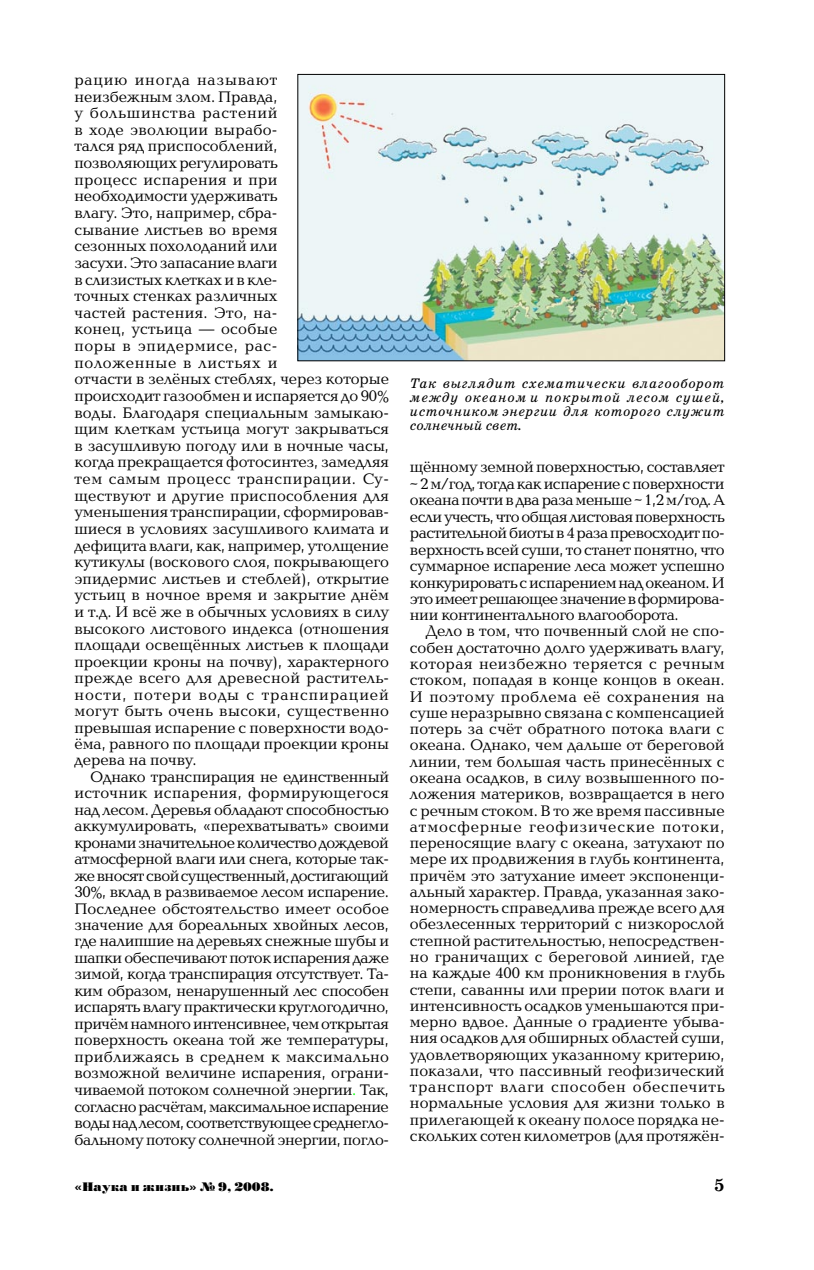
<style>
.page{position:relative;width:814px;height:1270px;background:#fff}
.page>*{position:absolute;margin:0;border:0;box-sizing:border-box;transform-origin:0 0}
.t1{font:15.75px/16.6px "Baltica";color:#000;text-align:justify}
.t2{font:italic 14px/14px "School";letter-spacing:.03em;color:#000;text-align:justify}
.t3{font:12.25px "Standard Poster";color:#000}
.s1{color:#0f0}
</style>
<div class="page">
<img style="left:299px;top:76px;width:424px;height:283px">
<div style="left:297px;top:74px;width:428px;height:287px;border:1px solid #000"></div>
<p class="t1" style="left:74px;top:72px;width:316px;text-align:left">рацию иногда называют<br>неизбежным злом. Правда,<br>у большинства растений<br>в ходе эволюции вырабо-<br>тался ряд приспособлений,<br>позволяющих регулировать<br>процесс испарения и при необходимости удерживать<br>влагу. Это, например, сбра-<br>сывание листьев во время<br>сезонных похолоданий или<br>засухи. Это запасание влаги<br>в слизистых клетках и в кле-<br>точных стенках различных<br>частей растения. Это, на-<br>конец, устьица — особые<br>поры в эпидермисе, рас-<br>положенные в листьях и<br>отчасти в зелёных стеблях, через которые происходит газообмен и испаряется до 90% воды. Благодаря специальным замыкаю&shy;щим клеткам устьица могут закрываться в засушливую погоду или в ночные часы, когда прекращается фотосинтез, замедляя тем самым процесс транспирации. Су&shy;ществуют и другие приспособления для уменьшения транспирации, сформировав&shy;шиеся в условиях засушливого климата и дефицита влаги, как, например, утолщение кутикулы (воскового слоя, покрывающего эпидермис листьев и стеблей), открытие устьиц в ночное время и закрытие днём и т.д. И всё же в обычных условиях в силу высокого листового индекса (отношения площади освещённых листьев к площади проекции кроны на почву), характерного прежде всего для древесной раститель&shy;ности, потери воды с транспирацией могут быть очень высоки, существенно превышая испарение с поверхности водо&shy;ёма, равного по площади проекции кроны дерева на почву.</p>
<p class="t1" style="left:74px;top:769px;width:316px;text-indent:16px">Однако транспирация не единственный источник испарения, формирующегося над лесом. Деревья обладают способностью аккумулировать, «перехватывать» своими кронами значительное количество дождевой атмосферной влаги или снега, которые так&shy;же вносят свой существенный, достигающий 30%, вклад в развиваемое лесом испарение.<br>Последнее обстоятельство имеет особое значение для бореальных хвойных лесов, где налипшие на деревьях снежные шубы и шапки обеспечивают поток испарения даже зимой, когда транспирация отсутствует. Та&shy;ким образом, ненарушенный лес способен испарять влагу практически круглогодично, причём намного интенсивнее, чем открытая поверхность океана той же температуры, приближаясь в среднем к максимально возможной величине испарения, ограни&shy;чиваемой потоком солнечной энергии<span class="s1">.</span> Так, согласно расчётам, максимальное испарение воды над лесом, соответствующее среднегло&shy;бальному потоку солнечной энергии, погло-</p>
<p class="t3" style="left:74px;top:1179px;width:201px">«Наука и жизнь» № 9, 2008.</p>
<p class="t2" style="left:410px;top:377px;width:316px">Так выглядит схематически влагооборот между океаном и покрытой лесом сушей, источником энергии для которого служит солнечный свет.</p>
<p class="t1" style="left:410px;top:459px;width:316px">щённому земной поверхностью, составляет ~ 2 м/год, тогда как испарение с поверхности океана почти в два раза меньше ~ 1,2 м/год. А если учесть, что общая листовая поверхность растительной биоты в 4 раза превосходит по&shy;верхность всей суши, то станет понятно, что суммарное испарение леса может успешно конкурировать с испарением над океаном. И это имеет решающее значение в формирова&shy;нии континентального влагооборота.</p>
<p class="t1" style="left:410px;top:623px;width:316px;text-indent:16px">Дело в том, что почвенный слой не спо&shy;собен достаточно долго удерживать влагу, которая неизбежно теряется с речным стоком, попадая в конце концов в океан.<br>И поэтому проблема её сохранения на суше неразрывно связана с компенсацией потерь за счёт обратного потока влаги с океана. Однако, чем дальше от береговой линии, тем большая часть принесённых с океана осадков, в силу возвышенного по&shy;ложения материков, возвращается в него с речным стоком. В то же время пассивные атмосферные геофизические потоки, переносящие влагу с океана, затухают по мере их продвижения в глубь континента, причём это затухание имеет экспоненци&shy;альный характер. Правда, указанная зако&shy;номерность справедлива прежде всего для обезлесенных территорий с низкорослой степной растительностью, непосредствен&shy;но граничащих с береговой линией, где на каждые 400 км проникновения в глубь степи, саванны или прерии поток влаги и интенсивность осадков уменьшаются при&shy;мерно вдвое. Данные о градиенте убыва&shy;ния осадков для обширных областей суши, удовлетворяющих указанному критерию, показали, что пассивный геофизический транспорт влаги способен обеспечить нормальные условия для жизни только в прилегающей к океану полосе порядка не&shy;скольких сотен километров (для протяжён-</p>
</div>
